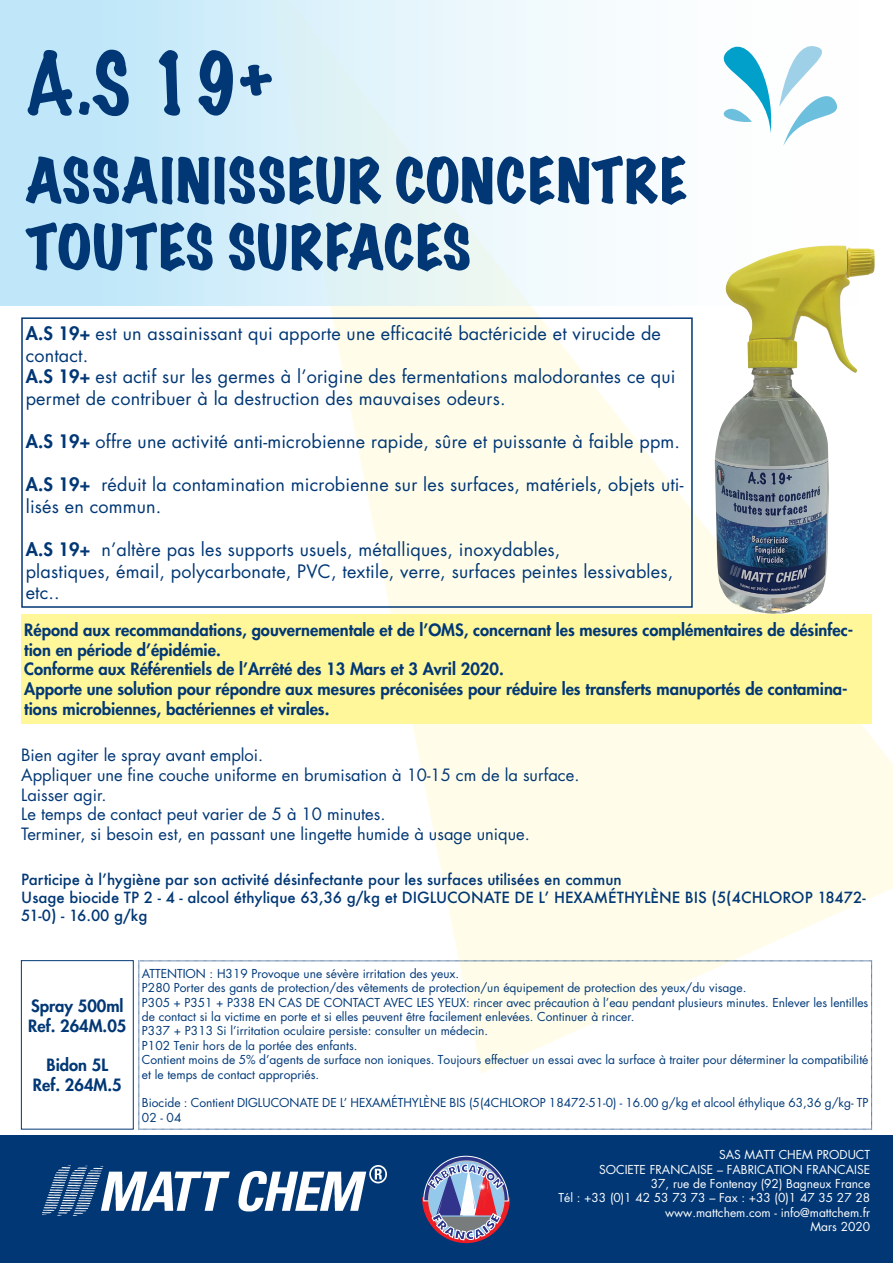
<style>
.page{position:relative;width:893px;height:1263px;background:#fff}
.page>*{position:absolute;margin:0;border:0;box-sizing:border-box;transform-origin:0 0}
.t1{font:100 78px "Marker Felt";color:#013775}
.t2{font:expanded 55.5px/66.6px "Marker Felt";letter-spacing:.03em;color:#013775}
.t3{font:18px/21.6px "Futura";letter-spacing:.01em;color:#013775}
.t4{font:800 16.5px/19.8px "Futura";color:#013775}
.t5{font:16.5px/19.8px "Futura";color:#013775}
.t6{font:500 15px/18px "Futura";color:#013775}
.t7{font:12px/14.4px "Futura";color:#013978}
.t8{font:12px/14.4px "Futura";color:#fff;text-align:right}
.s1{font-weight:800}
</style>
<div class="page">
<svg style="left:270px;top:306px;width:623px;height:767px;fill:#fffde9"></svg>
<div style="left:0;top:0;width:893px;height:306px;background:linear-gradient(to right,#bee6f7,#fff)"></div>
<div style="left:0;top:1135px;width:893px;height:128px;background:#013775"></div>
<img style="left:42px;top:1165px;width:345px;height:50px">
<div style="left:21px;top:317px;width:672px;height:291px;border:2px solid #013775"></div>
<div style="left:21px;top:960px;width:112px;height:169px;border:1px solid #013775"></div>
<svg style="left:139px;top:961px;width:733px;height:168px"></svg>
<div style="left:21px;top:614px;width:851px;height:109px;background:#fff79a"></div>
<svg style="left:713px;top:29px;width:127px;height:117px"></svg>
<img style="left:715px;top:246px;width:160px;height:369px">
<svg style="left:422px;top:1155px;width:88px;height:88px"></svg>
<h1 class="t1" style="left:26px;top:22px;width:249px">A.S 19+</h1>
<h2 class="t2" style="left:26px;top:147px;width:663px">ASSAINISSEUR CONCENTRE<br>TOUTES SURFACES</h2>
<h3 class="t3" style="left:26px;top:322px;width:651px"><span class="s1">A.S 19+</span> est un assainissant qui apporte une efficacité bactéricide et virucide de contact.<br><span class="s1">A.S 19+</span> est actif sur les germes à l’origine des fermentations malodorantes ce qui permet de contribuer à la destruction des mauvaises odeurs.</h3>
<h3 class="t3" style="left:26px;top:430px;width:656px"><span class="s1">A.S 19+</span> offre une activité anti-microbienne rapide, sûre et puissante à faible ppm.</h3>
<h3 class="t3" style="left:26px;top:474px;width:659px"><span class="s1">A.S 19+</span> réduit la contamination microbienne sur les surfaces, matériels, objets uti&shy;lisés en commun.</h3>
<h3 class="t3" style="left:26px;top:538px;width:649px"><span class="s1">A.S 19+</span> n’altère pas les supports usuels, métalliques, inoxydables,<br>plastiques, émail, polycarbonate, PVC, textile, verre, surfaces peintes lessivables, etc..</h3>
<p class="t4" style="left:24px;top:619px;width:830px">Répond aux recommandations, gouvernementale et de l’OMS, concernant les mesures complémentaires de désinfec&shy;tion en période d’épidémie.<br>Conforme aux Référentiels de l’Arrêté des 13 Mars et 3 Avril 2020.<br>Apporte une solution pour répondre aux mesures préconisées pour réduire les transferts manuportés de contamina&shy;tions microbiennes, bactériennes et virales.</p>
<p class="t5" style="left:21px;top:745px;width:560px">Bien agiter le spray avant emploi.<br>Appliquer une fine couche uniforme en brumisation à 10-15 cm de la surface.<br>Laisser agir.<br>Le temps de contact peut varier de 5 à 10 minutes.<br>Terminer, si besoin est, en passant une lingette humide à usage unique.</p>
<p class="t6" style="left:21px;top:870px;width:846px">Participe à l’hygiène par son activité désinfectante pour les surfaces utilisées en commun<br>Usage biocide TP 2 - 4 - alcool éthylique 63,36 g/kg et DIGLUCONATE DE L’ HEXAMÉTHYLÈNE BIS (5(4CHLOROP 18472-<br>51-0) - 16.00 g/kg</p>
<h3 class="t4" style="left:28px;top:995px;width:100px">Spray 500ml<br>Ref. 264M.05</h3>
<h3 class="t4" style="left:33px;top:1055px;width:90px;text-align:center">Bidon 5L<br>Ref. 264M.5</h3>
<p class="t7" style="left:142px;top:966px;width:728px">ATTENTION : H319 Provoque une sévère irritation des yeux.<br>P280 Porter des gants de protection/des vêtements de protection/un équipement de protection des yeux/du visage.<br>P305 + P351 + P338 EN CAS DE CONTACT AVEC LES YEUX: rincer avec précaution à l’eau pendant plusieurs minutes. Enlever les lentilles de contact si la victime en porte et si elles peuvent être facilement enlevées. Continuer à rincer.<br>P337 + P313 Si l’irritation oculaire persiste: consulter un médecin.<br>P102 Tenir hors de la portée des enfants.<br>Contient moins de 5% d’agents de surface non ioniques. Toujours effectuer un essai avec la surface à traiter pour déterminer la compatibilité et le temps de contact appropriés.</p>
<p class="t7" style="left:142px;top:1095px;width:728px">Biocide : Contient DIGLUCONATE DE L’ HEXAMÉTHYLÈNE BIS (5(4CHLOROP 18472-51-0) - 16.00 g/kg et alcool éthylique 63,36 g/kg- TP<br>02 - 04</p>
<p class="t8" style="left:558px;top:1147px;width:313px">SAS MATT CHEM PRODUCT<br>SOCIETE FRANCAISE – FABRICATION FRANCAISE<br>37, rue de Fontenay (92) Bagneux France<br>Tél : +33 (0)1 42 53 73 73 – Fax : +33 (0)1 47 35 27 28 www.mattchem.com - info@mattchem.fr<br>Mars 2020</p>
</div>
